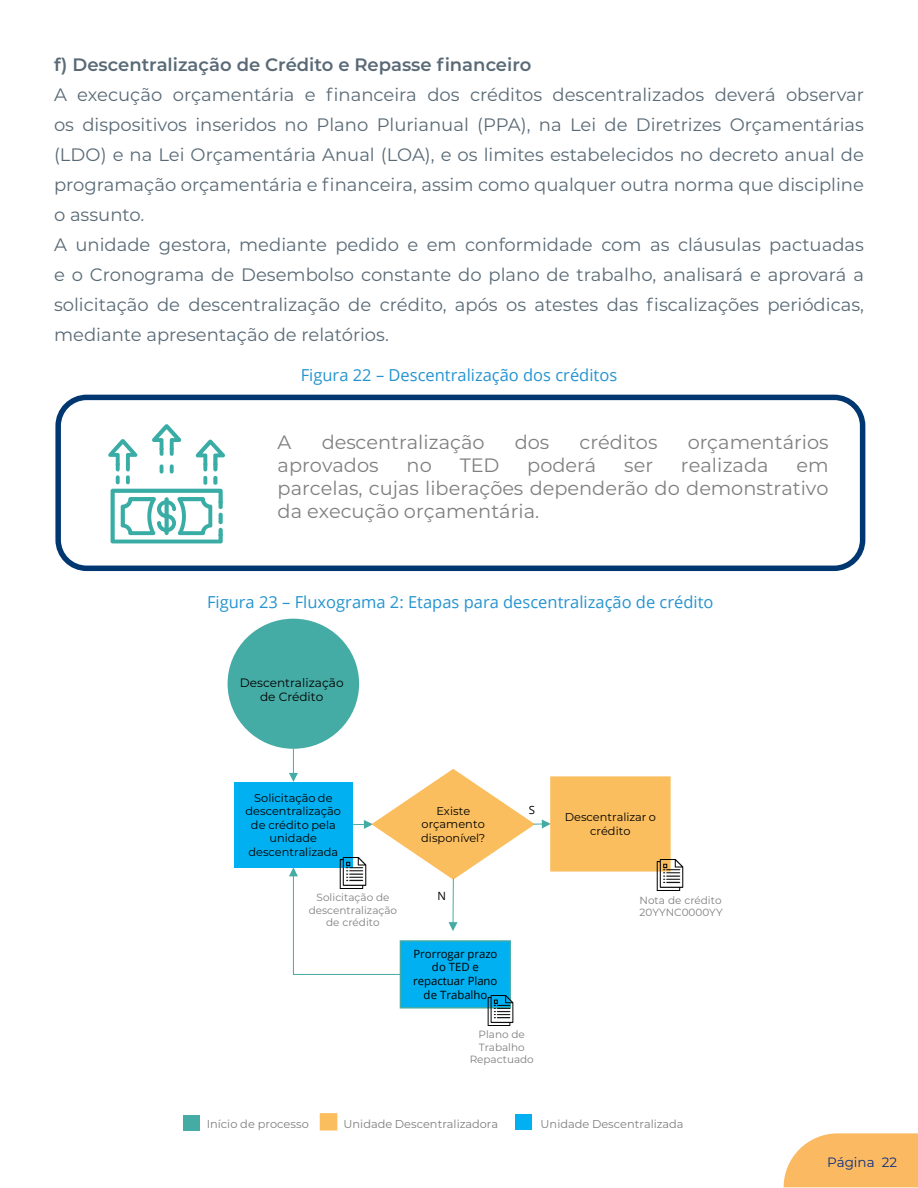
<style>
.page{position:relative;width:918px;height:1188px;background:#fff}
.page>*{position:absolute;margin:0;border:0;box-sizing:border-box;transform-origin:0 0}
.t1{font:19.35px/23.1px "Montserrat";color:#7f7f7f;text-align:justify}
.Corpo_do_texto{font:18px/30px "Montserrat";color:#596a76;text-align:justify}
.Corpo_do_texto-2{font:600 18px "Montserrat";color:#596a76}
.Figuras{font:16.5px "Open Sans";color:#2594d0}
.t2{font:13.5px "Montserrat";color:#0a3082}
.t3{font:12.15px/14.4px "Montserrat";color:#000;text-align:center}
.t4{font:11.4px/13.5px "Montserrat";color:#000;text-align:center}
.t5{font:11.4px "Montserrat";color:#7f7f7f}
.t6{font:11.4px/13.5px "Open Sans";color:#000;text-align:center}
.t7{font:10.5px/12.6px "Montserrat";letter-spacing:-.005em;color:#7f7f7f;text-align:center}
</style>
<div class="page">
<svg style="left:784px;top:1133px;width:134px;height:54px;background:#fbbf70"></svg>
<div style="left:55px;top:395px;width:810px;height:176px;border:5px solid #003770;border-radius:28px"></div>
<svg style="left:108px;top:425px;width:117px;height:118px"></svg>
<div style="left:320px;top:1113px;width:17px;height:18px;background:#fbbe5e;border:2px solid #fbbe5e"></div>
<div style="left:516px;top:1114px;width:16px;height:16px;background:#00b0f0"></div>
<div style="left:184px;top:1115px;width:16px;height:16px;background:#45aba5"></div>
<div style="left:234px;top:782px;width:119px;height:85px;background:#00b0f0"></div>
<div style="left:400px;top:940px;width:111px;height:69px;background:#00b0f0;border:2px solid #45aba5"></div>
<div style="left:550px;top:776px;width:121px;height:96px;background:#fbbe5e;border:2px solid #fbbe5e"></div>
<div style="left:228px;top:619px;width:131px;height:130px;background:#45aba5;border-radius:50%"></div>
<svg style="left:289px;top:749px;width:262px;height:226px"></svg>
<img style="left:655px;top:859px;width:29px;height:31px">
<img style="left:485px;top:995px;width:29px;height:31px">
<img style="left:338px;top:858px;width:30px;height:31px">
<p class="Corpo_do_texto-2" style="left:54px;top:52px;width:479px">f) Descentralização de Crédito e Repasse financeiro</p>
<p class="Corpo_do_texto" style="left:54px;top:79px;width:812px">A execução orçamentária e financeira dos créditos descentralizados deverá observar os dispositivos inseridos no Plano Plurianual (PPA), na Lei de Diretrizes Orçamentárias (LDO) e na Lei Orçamentária Anual (LOA), e os limites estabelecidos no decreto anual de programação orçamentária e financeira, assim como qualquer outra norma que discipline o assunto.</p>
<p class="Corpo_do_texto" style="left:54px;top:229px;width:812px">A unidade gestora, mediante pedido e em conformidade com as cláusulas pactuadas e o Cronograma de Desembolso constante do plano de trabalho, analisará e aprovará a solicitação de descentralização de crédito, após os atestes das fiscalizações periódicas, mediante apresentação de relatórios.</p>
<p class="Figuras" style="left:301px;top:364px;width:318px">Figura 22 – Descentralização dos créditos</p>
<p class="t1" style="left:278px;top:430px;width:15px">A</p>
<p class="t1" style="left:322px;top:430px;width:164px">descentralização</p>
<p class="t1" style="left:515px;top:430px;width:36px">dos</p>
<p class="t1" style="left:579px;top:430px;width:79px">créditos</p>
<p class="t1" style="left:688px;top:430px;width:142px">orçamentários</p>
<p class="t1" style="left:278px;top:453px;width:103px">aprovados</p>
<p class="t1" style="left:407px;top:453px;width:27px">no</p>
<p class="t1" style="left:460px;top:453px;width:41px">TED</p>
<p class="t1" style="left:527px;top:453px;width:71px">poderá</p>
<p class="t1" style="left:624px;top:453px;width:30px">ser</p>
<p class="t1" style="left:681px;top:453px;width:89px">realizada</p>
<p class="t1" style="left:278px;top:453px;width:553px;text-indent:519px">em parcelas, cujas liberações dependerão do demonstrativo da execução orçamentária.</p>
<p class="Figuras" style="left:207px;top:590px;width:508px">Figura 23 – Fluxograma 2: Etapas para descentralização de crédito</p>
<p class="t3" style="left:240px;top:675px;width:105px">Descentralização de Crédito</p>
<p class="t4" style="left:246px;top:790px;width:97px">Solicitação de descentralização de crédito pela unidade descentralizada</p>
<p class="t4" style="left:421px;top:804px;width:66px">Existe orçamento disponível?</p>
<p class="t6" style="left:529px;top:803px;width:8px">S</p>
<p class="t4" style="left:565px;top:810px;width:93px">Descentralizar o crédito</p>
<p class="t6" style="left:438px;top:889px;width:10px">N</p>
<p class="t7" style="left:309px;top:891px;width:90px">Solicitação de descentralização de crédito</p>
<p class="t7" style="left:640px;top:893px;width:85px;text-align:left">Nota de crédito<br>20YYNC0000YY</p>
<p class="t6" style="left:413px;top:947px;width:86px">Prorrogar prazo do TED e repactuar Plano de Trabalho</p>
<p class="t7" style="left:470px;top:1028px;width:66px">Plano de<br>Trabalho<br>Repactuado</p>
<p class="t5" style="left:207px;top:1116px;width:104px">Início de processo</p>
<p class="t5" style="left:344px;top:1116px;width:156px">Unidade Descentralizadora</p>
<p class="t5" style="left:541px;top:1116px;width:144px">Unidade Descentralizada</p>
<p class="t2" style="left:827px;top:1153px;width:71px">Página 22</p>
</div>
